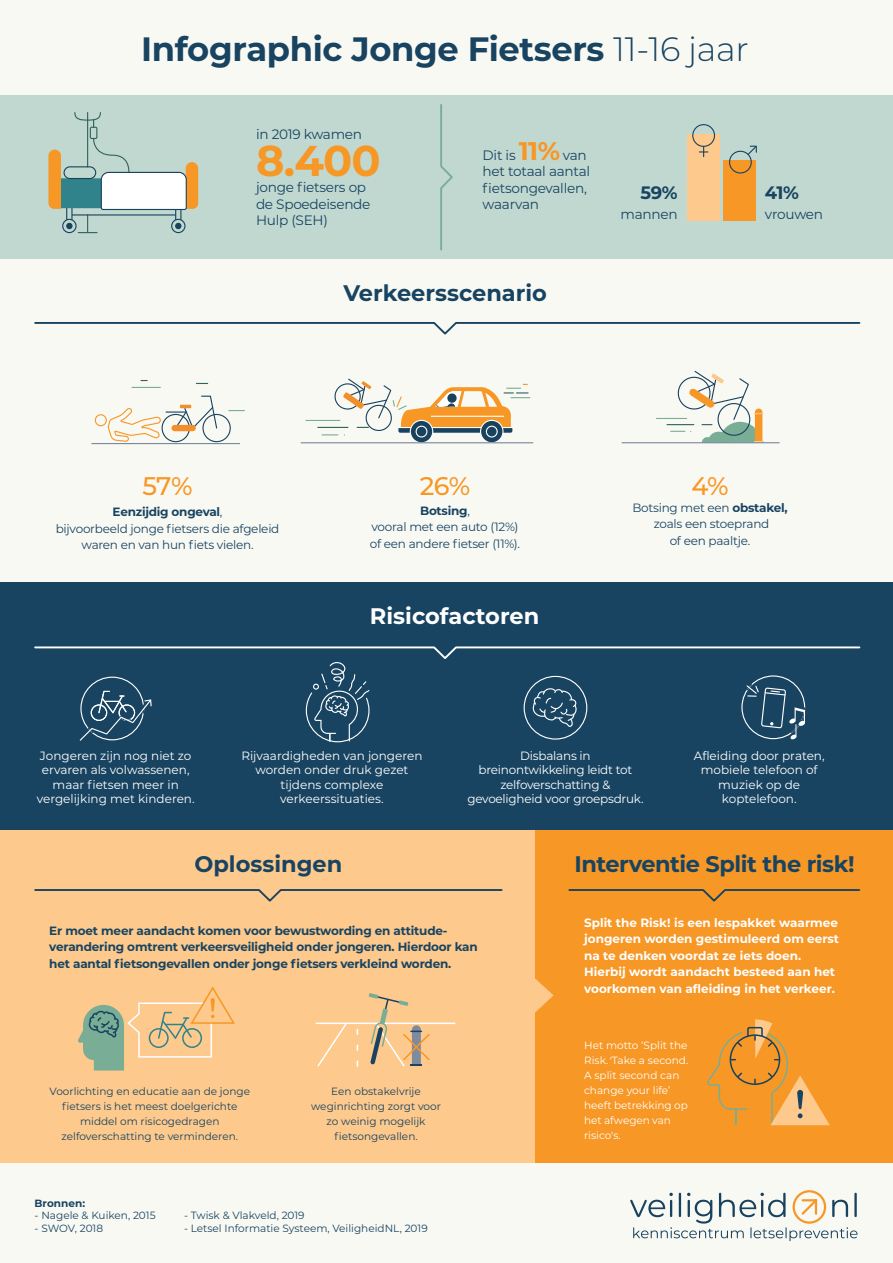
<style>
.page{position:relative;width:893px;height:1263px;background:#f9f9f4}
.page>*{position:absolute;margin:0;border:0;box-sizing:border-box;transform-origin:0 0}
.t1{font:700 43.05px "Montserrat";color:#f79725}
.t2{font:700 33.75px "Montserrat";letter-spacing:-.01em;color:#184461}
.t3{font:500 25.5px "Montserrat";color:#f79725}
.t4{font:700 22.5px "Montserrat";letter-spacing:-.005em;color:#184461}
.t5{font:700 22.5px "Montserrat";color:#fff}
.t6{font:700 18px "Montserrat";color:#184461}
.t7{font:13.65px/16.4px "Montserrat";letter-spacing:-.02em;color:#184461}
.t8{font:12px/14.4px "Montserrat";color:#fff;text-align:center}
.t9{font:12px/16.5px "Montserrat";letter-spacing:-.02em;color:#184461;text-align:center}
.t10{font:700 12px/16.5px "Montserrat";letter-spacing:-.015em;color:#184461}
.t11{font:700 12px/16.5px "Montserrat";color:#fff}
.t12{font:12px/14.4px "Montserrat";letter-spacing:-.02em;color:#fff;text-align:center}
.t13{font:10.5px/15px "Montserrat";color:#184461;text-align:center}
.t14{font:10.5px/15px "Montserrat";color:#fff}
.t15{font:700 10.5px "Montserrat";color:#184461}
.s1{font-weight:300}
.s2{font-weight:700;font-size:25.5px;color:#f79725}
.s3{font-weight:700}
.s4{font-family:"Myriad Pro"}
</style>
<div class="page">
<div style="left:0;top:828px;width:536px;height:334px;background:#fdc98d"></div>
<div style="left:536px;top:830px;width:357px;height:333px;background:#f79725"></div>
<div style="left:0;top:95px;width:893px;height:164px;background:#c1d8d0"></div>
<div style="left:0;top:582px;width:893px;height:248px;background:#184461"></div>
<svg style="left:34px;top:322px;width:827px;height:13px"></svg>
<svg style="left:440px;top:104px;width:13px;height:147px"></svg>
<svg style="left:568px;top:889px;width:293px;height:13px"></svg>
<svg style="left:34px;top:889px;width:469px;height:13px"></svg>
<svg style="left:630px;top:1190px;width:227px;height:51px"></svg>
<svg style="left:78px;top:986px;width:157px;height:84px"></svg>
<svg style="left:535px;top:978px;width:18px;height:34px"></svg>
<svg style="left:132px;top:387px;width:28px;height:1px"></svg>
<svg style="left:196px;top:383px;width:12px;height:1px"></svg>
<svg style="left:229px;top:410px;width:15px;height:1px"></svg>
<div style="left:202px;top:414px;width:29px;height:28px;border:1px solid #19425e;border-radius:50%"></div>
<svg style="left:94px;top:395px;width:124px;height:47px"></svg>
<div style="left:171px;top:425px;width:25px;height:6px;background:#f38f2a;border-radius:3px"></div>
<hr style="left:92px;top:443px;width:148px;height:1px;background:#7a879c">
<svg style="left:481px;top:420px;width:22px;height:23px"></svg>
<div style="left:480px;top:420px;width:24px;height:23px;border:1px solid #fffefd;border-radius:50%"></div>
<svg style="left:410px;top:420px;width:23px;height:23px"></svg>
<div style="left:410px;top:420px;width:23px;height:23px;border:1px solid #fffefd;border-radius:50%"></div>
<div style="left:486px;top:426px;width:11px;height:11px;background:#f3f4f4;border-radius:50%"></div>
<div style="left:486px;top:426px;width:12px;height:11px;border:1px solid #fffefd;border-radius:50%"></div>
<div style="left:416px;top:426px;width:11px;height:11px;border:1px solid #fffefd;border-radius:50%"></div>
<hr style="left:306px;top:420px;width:34px;height:1px;background:#7aad96">
<hr style="left:318px;top:427px;width:30px;height:1px;background:#33625a">
<svg style="left:322px;top:378px;width:208px;height:57px"></svg>
<hr style="left:622px;top:442px;width:157px;height:1px;background:#7a879c">
<hr style="left:656px;top:418px;width:31px;height:1px;background:#7aad96">
<svg style="left:667px;top:371px;width:96px;height:72px"></svg>
<hr style="left:301px;top:442px;width:232px;height:1px;background:#7a879c">
<div style="left:687px;top:134px;width:33px;height:87px;background:#fdc98d"></div>
<div style="left:723px;top:161px;width:32px;height:60px;background:#f79725"></div>
<svg style="left:727px;top:145px;width:30px;height:31px"></svg>
<div style="left:692px;top:124px;width:23px;height:23px;border:1px solid #184461;border-radius:50%"></div>
<svg style="left:699px;top:146px;width:9px;height:11px"></svg>
<svg style="left:34px;top:646px;width:827px;height:97px"></svg>
<hr style="left:87px;top:113px;width:1px;height:54px;background:#33625a">
<svg style="left:74px;top:112px;width:27px;height:15px"></svg>
<div style="left:90px;top:127px;width:7px;height:12px;border:1px solid #33625a"></div>
<svg style="left:48px;top:137px;width:151px;height:96px"></svg>
<div style="left:64px;top:166px;width:32px;height:13px;border:1px solid #19425e;border-radius:6px"></div>
<svg style="left:707px;top:1019px;width:123px;height:106px"></svg>
<svg style="left:317px;top:1024px;width:30px;height:43px"></svg>
<hr style="left:316px;top:1022px;width:139px;height:2px;background:#fff">
<svg style="left:357px;top:1028px;width:1px;height:38px"></svg>
<svg style="left:368px;top:993px;width:63px;height:74px"></svg>
<h2 class="t2" style="left:141px;top:25px;width:609px">Infographic Jonge Fietsers <span class="s1">11-16 jaar</span></h2>
<h3 class="t7" style="left:256px;top:126px;width:108px">in 2019 kwamen</h3>
<h1 class="t1" style="left:256px;top:130px;width:126px">8.400</h1>
<h3 class="t7" style="left:256px;top:179px;width:116px">jonge fietsers op de Spoedeisende<br>Hulp (SEH)</h3>
<h3 class="t7" style="left:483px;top:146px;width:109px">Dit is <span class="s2">11%</span> van het totaal aantal fietsongevallen, waarvan</h3>
<h3 class="t4" style="left:343px;top:277px;width:205px">Verkeersscenario</h3>
<h3 class="t6" style="left:640px;top:179px;width:39px">59%</h3>
<h3 class="t7" style="left:620px;top:206px;width:59px">mannen</h3>
<h3 class="t6" style="left:765px;top:179px;width:36px">41%</h3>
<h3 class="t7" style="left:765px;top:206px;width:60px">vrouwen</h3>
<h3 class="t3" style="left:143px;top:468px;width:52px">57%</h3>
<p class="t9" style="left:56px;top:503px;width:225px"><span class="s3">Eenzijdig ongeval</span>,<br>bijvoorbeeld jonge fietsers die afgeleid waren en van hun fiets vielen.</p>
<h3 class="t3" style="left:420px;top:468px;width:52px">26%</h3>
<p class="t9" style="left:370px;top:502px;width:152px"><span class="s3">Botsing</span>,<br>vooral met een auto (12%) of een andere fietser (11%).</p>
<h3 class="t5" style="left:370px;top:600px;width:171px">Risicofactoren</h3>
<h3 class="t3" style="left:691px;top:468px;width:39px">4%</h3>
<p class="t9" style="left:632px;top:499px;width:157px">Botsing met een <span class="s3">obstakel, </span>zoals een stoeprand<br>of een paaltje.</p>
<p class="t8" style="left:37px;top:748px;width:159px">Jongeren zijn nog niet zo ervaren als volwassenen, maar fietsen meer in vergelijking met kinderen.</p>
<p class="t12" style="left:467px;top:748px;width:178px">Disbalans in breinontwikkeling leidt tot zelfoverschatting &amp; gevoeligheid voor groepsdruk.</p>
<p class="t8" style="left:694px;top:748px;width:132px">Afleiding door praten, mobiele telefoon of muziek op de koptelefoon.</p>
<p class="t8" style="left:241px;top:748px;width:183px">Rijvaardigheden van jongeren worden onder druk gezet tijdens complexe verkeerssituaties.</p>
<h3 class="t4" style="left:194px;top:847px;width:149px">Oplossingen</h3>
<p class="t10" style="left:49px;top:921px;width:430px">Er moet meer aandacht komen voor bewustwording en attitude&shy;verandering omtrent verkeersveiligheid onder jongeren. Hierdoor kan het aantal fietsongevallen onder jonge fietsers verkleind worden.</p>
<p class="t13" style="left:50px;top:1083px;width:202px">Voorlichting en educatie aan de jonge fietsers is het meest doelgerichte middel om risicogedragen zelfoverschatting te verminderen.</p>
<p class="t13" style="left:311px;top:1083px;width:131px">Een obstakelvrije weginrichting zorgt voor zo weinig mogelijk fietsongevallen.</p>
<p class="t15" style="left:35px;top:1195px;width:52px">Bronnen:</p>
<p class="t13" style="left:35px;top:1207px;width:123px">- Nagele &amp; Kuiken, 2015</p>
<p class="t13" style="left:184px;top:1207px;width:122px">- Twisk &amp; Vlakveld, 2019</p>
<p class="t13" style="left:35px;top:1220px;width:70px">- SWOV, 2018</p>
<p class="t13" style="left:184px;top:1220px;width:245px">- Letsel Informatie Systeem, VeiligheidNL, 2019</p>
<h3 class="t4" style="left:574px;top:847px;width:282px">Interventie Split the risk!</h3>
<p class="t11" style="left:584px;top:914px;width:257px">Split the Risk! is een lespakket waarmee jongeren worden gestimuleerd om eerst na te denken voordat ze iets doen.<br>Hierbij wordt aandacht besteed aan het voorkomen van afleiding in het verkeer.</p>
<p class="t14" style="left:584px;top:1037px;width:106px">Het motto ‘Split the<br>Risk. <span class="s4">‘</span>Take a second.<br>A split second can change your life’ heeft betrekking op het afwegen van risico's.</p>
</div>
